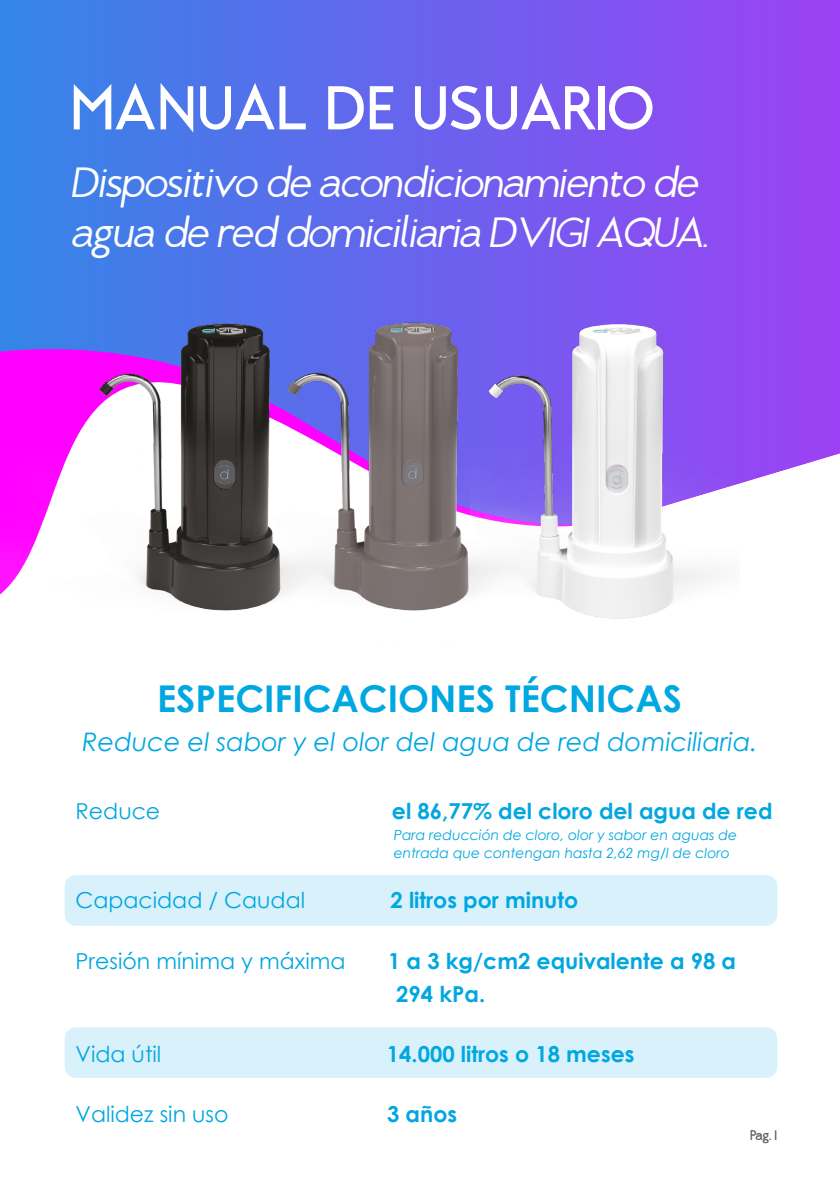
<style>
.page{position:relative;width:840px;height:1191px;background:#fff}
.page>*{position:absolute;margin:0;border:0;box-sizing:border-box;transform-origin:0 0}
.t1{font:700 61.6px "Brixton";letter-spacing:.05em;color:#fff}
.t2{font:italic 42px/50.4px "Brixton";color:#fff}
.t3{font:700 37px "Century Gothic";color:#00a7e1}
.t4{font:italic 25.6px "Century Gothic";color:#00a7e1}
.t5{font:700 22px/32.8px "Century Gothic";color:#00a7e1}
.t6{font:22px "Century Gothic";color:#00a7e1}
.t7{font:italic 14px/18px "Century Gothic";color:#00a7e1}
.t8{font:700 14px "Brixton";color:#606060}
</style>
<div class="page">
<svg style="left:0;top:0;width:839px;height:484px;background:#6c61ed"></svg>
<div style="left:65px;top:875px;width:711px;height:50px;background:#d9f1fa;border-radius:11px"></div>
<div style="left:65px;top:1027px;width:711px;height:51px;background:#d9f1fa;border-radius:11px"></div>
<img style="left:0;top:268px;width:61px;height:327px">
<img style="left:61px;top:266px;width:673px;height:345px">
<img style="left:470px;top:302px;width:269px;height:317px">
<h1 class="t1" style="left:72px;top:73px;width:581px">MANUAL DE USUARIO</h1>
<h2 class="t2" style="left:71px;top:158px;width:637px">Dispositivo de acondicionamiento de agua de red domiciliaria DVIGI AQUA.</h2>
<h3 class="t3" style="left:157px;top:670px;width:526px">ESPECIFICACIONES TÉCNICAS</h3>
<p class="t4" style="left:82px;top:723px;width:676px">Reduce el sabor y el olor del agua de red domiciliaria.</p>
<p class="t6" style="left:75px;top:796px;width:86px">Reduce</p>
<p class="t5" style="left:392px;top:794px;width:382px">el 86,77% del cloro del agua de red</p>
<p class="t7" style="left:393px;top:825px;width:345px">Para reducción de cloro, olor y sabor en aguas de entrada que contengan hasta 2,62 mg/l de cloro</p>
<p class="t6" style="left:75px;top:885px;width:231px">Capacidad / Caudal</p>
<p class="t5" style="left:390px;top:883px;width:189px">2 litros por minuto</p>
<p class="t6" style="left:75px;top:945px;width:271px">Presión mínima y máxima</p>
<p class="t5" style="left:396px;top:943px;width:341px;text-indent:-8px">1 a 3 kg/cm2 equivalente a 98 a<br>294 kPa.</p>
<p class="t6" style="left:75px;top:1038px;width:87px">Vida útil</p>
<p class="t5" style="left:387px;top:1036px;width:249px">14.000 litros o 18 meses</p>
<p class="t6" style="left:75px;top:1098px;width:154px">Validez sin uso</p>
<p class="t5" style="left:387px;top:1096px;width:71px">3 años</p>
<p class="t8" style="left:750px;top:1127px;width:28px">Pag. 1</p>
</div>
